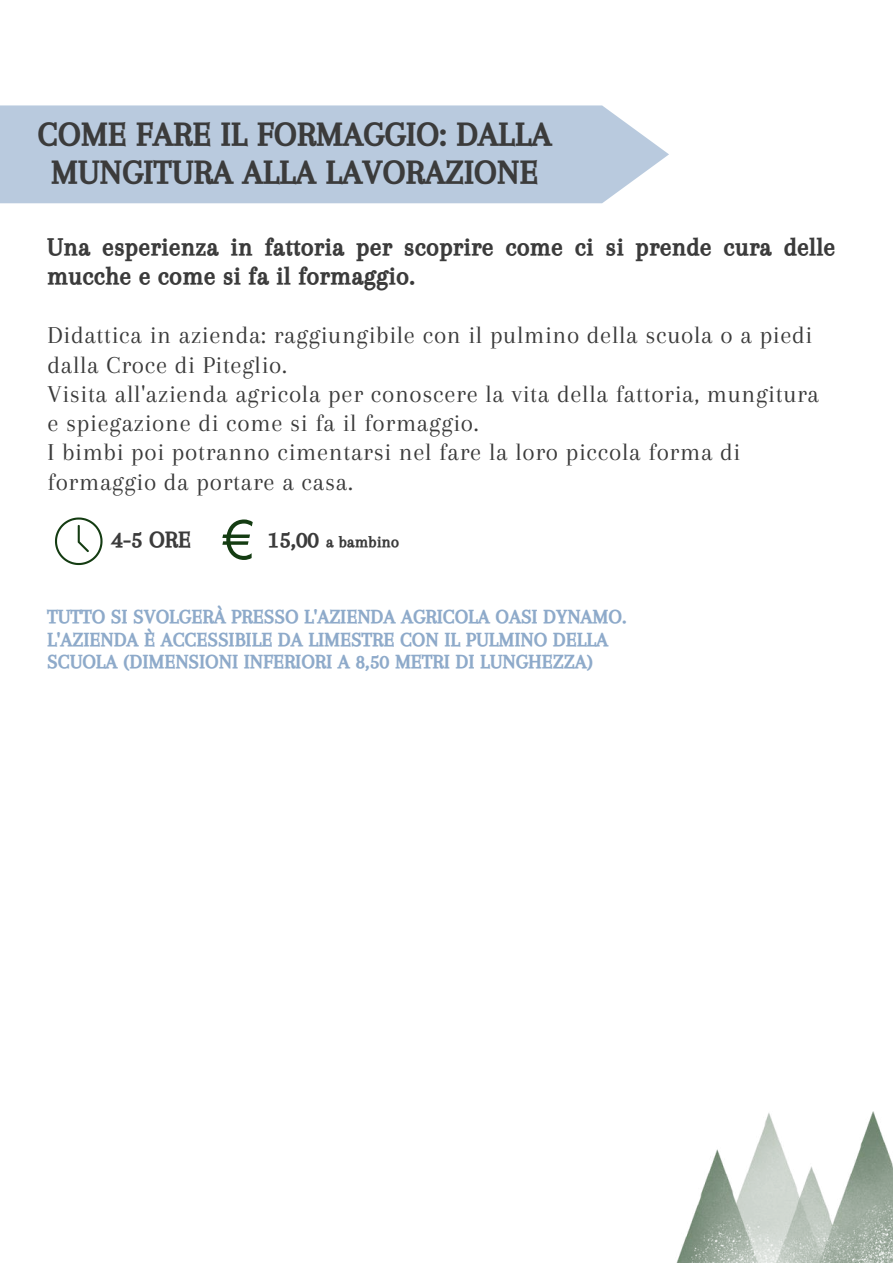
<style>
.page{position:relative;width:893px;height:1264px;background:#fff}
.page>*{position:absolute;margin:0;border:0;box-sizing:border-box;transform-origin:0 0}
.t1{font:34.35px/38.2px "CA Generated";letter-spacing:.025em;color:#3b3b3b;text-align:center}
.t2{font:25.65px/29.2px "CA Generated";letter-spacing:.025em;color:#3b3b3b}
.t3{font:25.2px/29.2px "Arapey";letter-spacing:.025em;color:#3b3b3b}
.t4{font:23.55px "CA Generated";color:#3b3b3b}
.t5{font:20.25px/22.5px "CA Generated";letter-spacing:.025em;color:#8eaaca}
.t6{font:16.2px "CA Generated";letter-spacing:.025em;color:#3b3b3b}
.s1{font-size:23.55px}
</style>
<div class="page">
<img style="left:677px;top:1111px;width:215px;height:151px">
<div style="left:0;top:105px;width:669px;height:98px;background:#b9cade"></div>
<svg style="left:55px;top:517px;width:47px;height:48px"></svg>
<svg style="left:222px;top:519px;width:31px;height:41px"></svg>
<h1 class="t1" style="left:38px;top:115px;width:514px">COME FARE IL FORMAGGIO: DALLA<br>MUNGITURA ALLA LAVORAZIONE</h1>
<p class="t2" style="left:47px;top:232px;width:789px">Una esperienza in fattoria per scoprire come ci si prende cura delle mucche e come si fa il formaggio.</p>
<p class="t3" style="left:47px;top:320px;width:773px">Didattica in azienda: raggiungibile con il pulmino della scuola o a piedi dalla Croce di Piteglio.<br>Visita all'azienda agricola per conoscere la vita della fattoria, mungitura e spiegazione di come si fa il formaggio.<br>I bimbi poi potranno cimentarsi nel fare la loro piccola forma di formaggio da portare a casa.</p>
<p class="t4" style="left:112px;top:526px;width:80px">4-5 ORE</p>
<p class="t6" style="left:268px;top:533px;width:132px"><span class="s1">15,00</span> a bambino</p>
<p class="t5" style="left:47px;top:605px;width:580px">TUTTO SI SVOLGERÀ PRESSO L'AZIENDA AGRICOLA OASI DYNAMO.<br>L'AZIENDA È ACCESSIBILE DA LIMESTRE CON IL PULMINO DELLA<br>SCUOLA (DIMENSIONI INFERIORI A 8,50 METRI DI LUNGHEZZA)</p>
</div>
